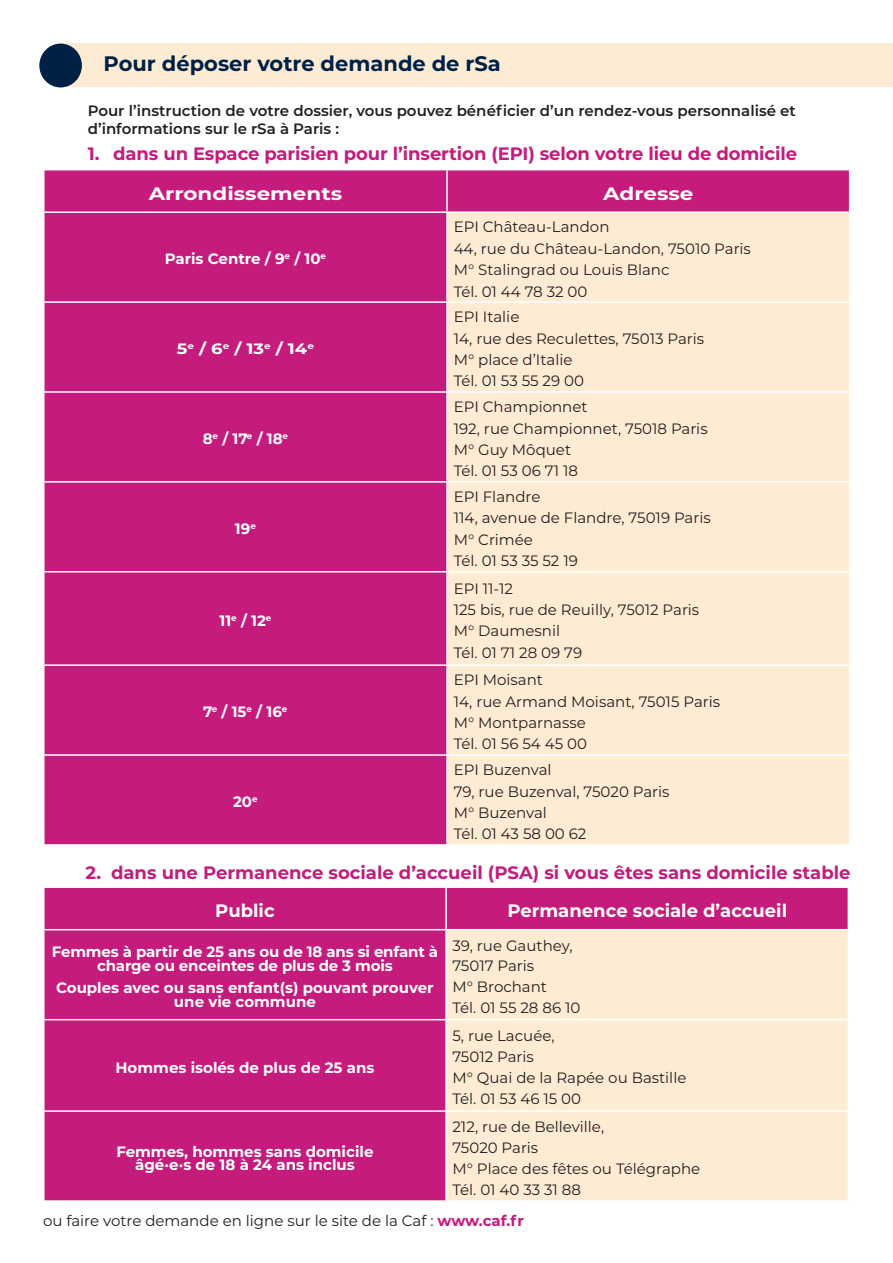
<style>
.page{position:relative;width:893px;height:1263px;background:#fff}
.page>*{position:absolute;margin:0;border:0;box-sizing:border-box;transform-origin:0 0}
.t1{font:700 21px "Montserrat";color:#002146}
.t2{font:700 18px "Montserrat";letter-spacing:-.005em;color:#c41b7d}
.t3{font:700 18px "Montserrat";color:#fff}
.t4{font:700 18px "Montserrat";color:#fff;scale:1.19 1}
.t5{font:15px "Montserrat";color:#231f20}
.t6{font:700 15px/13.5px "Montserrat";color:#fff;text-align:center}
.t7{font:600 15px/18px "Montserrat";color:#231f20}
.t8{font:700 15px "Montserrat";color:#fff;scale:1.19 1}
.s1{font-weight:700;color:#c41b7d}
</style>
<div class="page">
<div style="left:60px;top:44px;width:833px;height:43px;background:#feebd3"></div>
<div style="left:39px;top:44px;width:43px;height:43px;background:#002146;border-radius:50%"></div>
<div style="left:45px;top:170px;width:804px;height:584px;background:#c41b7d"></div>
<div style="left:448px;top:213px;width:401px;height:631px;background:#feebd3"></div>
<div style="left:44px;top:755px;width:403px;height:90px;background:#c41b7d"></div>
<hr style="left:446px;top:170px;width:2px;height:41px;background:#fff">
<hr style="left:43px;top:211px;width:404px;height:2px;background:#fff">
<hr style="left:447px;top:211px;width:403px;height:2px;background:#fff">
<hr style="left:446px;top:213px;width:2px;height:88px;background:#fff">
<hr style="left:446px;top:301px;width:404px;height:2px;background:#fff">
<hr style="left:446px;top:303px;width:2px;height:88px;background:#fff">
<hr style="left:446px;top:391px;width:404px;height:2px;background:#fff">
<hr style="left:446px;top:393px;width:2px;height:88px;background:#fff">
<hr style="left:446px;top:481px;width:404px;height:2px;background:#fff">
<hr style="left:446px;top:483px;width:2px;height:88px;background:#fff">
<hr style="left:446px;top:571px;width:404px;height:1px;background:#fff">
<hr style="left:446px;top:572px;width:2px;height:92px;background:#fff">
<hr style="left:446px;top:664px;width:404px;height:2px;background:#fff">
<hr style="left:446px;top:666px;width:2px;height:88px;background:#fff">
<hr style="left:446px;top:754px;width:404px;height:2px;background:#fff">
<hr style="left:446px;top:844px;width:404px;height:2px;background:#fff">
<hr style="left:43px;top:301px;width:403px;height:2px;background:#fff">
<hr style="left:43px;top:391px;width:403px;height:2px;background:#fff">
<hr style="left:43px;top:481px;width:403px;height:2px;background:#fff">
<hr style="left:43px;top:571px;width:403px;height:1px;background:#fff">
<hr style="left:43px;top:664px;width:403px;height:2px;background:#fff">
<hr style="left:43px;top:756px;width:2px;height:88px;background:#fff">
<hr style="left:43px;top:754px;width:403px;height:2px;background:#fff">
<hr style="left:446px;top:756px;width:2px;height:88px;background:#fff">
<hr style="left:43px;top:844px;width:403px;height:2px;background:#fff">
<div style="left:45px;top:888px;width:803px;height:312px;background:#c41b7d"></div>
<div style="left:447px;top:930px;width:401px;height:270px;background:#feebd3"></div>
<hr style="left:445px;top:888px;width:2px;height:41px;background:#fff">
<hr style="left:43px;top:929px;width:403px;height:1px;background:#fff">
<hr style="left:446px;top:929px;width:403px;height:1px;background:#fff">
<hr style="left:446px;top:1019px;width:402px;height:1px;background:#fff">
<hr style="left:446px;top:1110px;width:402px;height:2px;background:#fff">
<hr style="left:445px;top:930px;width:2px;height:89px;background:#fff">
<hr style="left:43px;top:1019px;width:403px;height:1px;background:#fff">
<hr style="left:445px;top:1020px;width:2px;height:90px;background:#fff">
<hr style="left:43px;top:1110px;width:403px;height:2px;background:#fff">
<hr style="left:445px;top:1112px;width:2px;height:88px;background:#fff">
<p class="t1" style="left:104px;top:49px;width:399px">Pour déposer votre demande de rSa</p>
<p class="t7" style="left:88px;top:101px;width:710px">Pour l’instruction de votre dossier, vous pouvez bénéficier d’un rendez-vous personnalisé et d’informations sur le rSa à Paris :</p>
<p class="t2" style="left:88px;top:140px;width:711px">1. dans un Espace parisien pour l’insertion (EPI) selon votre lieu de domicile</p>
<p class="t4" style="left:149px;top:180px;width:164px">Arrondissements</p>
<p class="t4" style="left:603px;top:180px;width:77px">Adresse</p>
<p class="t6" style="left:165px;top:252px;width:163px">Paris Centre / 9<sup>e</sup> / 10<sup>e</sup></p>
<p class="t8" style="left:177px;top:338px;width:117px">5<sup>e</sup> / 6<sup>e</sup> / 13<sup>e</sup> / 14<sup>e</sup></p>
<p class="t6" style="left:203px;top:431px;width:87px">8<sup>e</sup> / 17<sup>e</sup> / 18<sup>e</sup></p>
<p class="t6" style="left:235px;top:521px;width:22px">19<sup>e</sup></p>
<p class="t6" style="left:220px;top:613px;width:53px">11<sup>e</sup> / 12<sup>e</sup></p>
<p class="t6" style="left:203px;top:704px;width:86px">7<sup>e</sup> / 15<sup>e</sup> / 16<sup>e</sup></p>
<p class="t6" style="left:233px;top:794px;width:26px">20<sup>e</sup></p>
<p class="t5" style="left:454px;top:217px;width:157px">EPI Château-Landon</p>
<p class="t5" style="left:454px;top:238px;width:299px">44, rue du Château-Landon, 75010 Paris</p>
<p class="t5" style="left:454px;top:259px;width:217px">M° Stalingrad ou Louis Blanc</p>
<p class="t5" style="left:454px;top:281px;width:135px">Tél. 01 44 78 32 00</p>
<p class="t5" style="left:454px;top:307px;width:67px">EPI Italie</p>
<p class="t5" style="left:454px;top:328px;width:252px">14, rue des Reculettes, 75013 Paris</p>
<p class="t5" style="left:454px;top:349px;width:120px">M° place d’Italie</p>
<p class="t5" style="left:454px;top:371px;width:132px">Tél. 01 53 55 29 00</p>
<p class="t5" style="left:454px;top:396px;width:135px">EPI Championnet</p>
<p class="t5" style="left:454px;top:418px;width:255px">192, rue Championnet, 75018 Paris</p>
<p class="t5" style="left:454px;top:439px;width:119px">M° Guy Môquet</p>
<p class="t5" style="left:454px;top:461px;width:126px">Tél. 01 53 06 71 18</p>
<p class="t5" style="left:454px;top:486px;width:88px">EPI Flandre</p>
<p class="t5" style="left:454px;top:508px;width:259px">114, avenue de Flandre, 75019 Paris</p>
<p class="t5" style="left:454px;top:529px;width:81px">M° Crimée</p>
<p class="t5" style="left:454px;top:550px;width:126px">Tél. 01 53 35 52 19</p>
<p class="t5" style="left:454px;top:578px;width:61px">EPI 11-12</p>
<p class="t5" style="left:454px;top:599px;width:247px">125 bis, rue de Reuilly, 75012 Paris</p>
<p class="t5" style="left:454px;top:621px;width:108px">M° Daumesnil</p>
<p class="t5" style="left:454px;top:642px;width:130px">Tél. 01 71 28 09 79</p>
<p class="t5" style="left:454px;top:670px;width:91px">EPI Moisant</p>
<p class="t5" style="left:454px;top:691px;width:268px">14, rue Armand Moisant, 75015 Paris</p>
<p class="t5" style="left:454px;top:712px;width:134px">M° Montparnasse</p>
<p class="t5" style="left:454px;top:734px;width:135px">Tél. 01 56 54 45 00</p>
<p class="t5" style="left:454px;top:759px;width:99px">EPI Buzenval</p>
<p class="t5" style="left:454px;top:781px;width:217px">79, rue Buzenval, 75020 Paris</p>
<p class="t5" style="left:454px;top:802px;width:95px">M° Buzenval</p>
<p class="t5" style="left:454px;top:824px;width:134px">Tél. 01 43 58 00 62</p>
<p class="t2" style="left:86px;top:859px;width:766px">2. dans une Permanence sociale d’accueil (PSA) si vous êtes sans domicile stable</p>
<p class="t3" style="left:215px;top:898px;width:61px">Public</p>
<p class="t3" style="left:507px;top:898px;width:281px">Permanence sociale d’accueil</p>
<p class="t6" style="left:52px;top:944px;width:388px">Femmes à partir de 25 ans ou de 18 ans si enfant à charge ou enceintes de plus de 3 mois</p>
<p class="t6" style="left:56px;top:980px;width:379px">Couples avec ou sans enfant(s) pouvant prouver une vie commune</p>
<p class="t5" style="left:452px;top:935px;width:122px">39, rue Gauthey,</p>
<p class="t5" style="left:452px;top:956px;width:83px">75017 Paris</p>
<p class="t5" style="left:452px;top:977px;width:96px">M° Brochant</p>
<p class="t5" style="left:452px;top:998px;width:130px">Tél. 01 55 28 86 10</p>
<p class="t6" style="left:116px;top:1060px;width:260px">Hommes isolés de plus de 25 ans</p>
<p class="t5" style="left:452px;top:1025px;width:104px">5, rue Lacuée,</p>
<p class="t5" style="left:452px;top:1046px;width:83px">75012 Paris</p>
<p class="t5" style="left:452px;top:1067px;width:236px">M° Quai de la Rapée ou Bastille</p>
<p class="t5" style="left:452px;top:1088px;width:130px">Tél. 01 53 46 15 00</p>
<p class="t5" style="left:452px;top:1116px;width:153px">212, rue de Belleville,</p>
<p class="t5" style="left:452px;top:1137px;width:87px">75020 Paris</p>
<p class="t5" style="left:452px;top:1158px;width:249px">M° Place des fêtes ou Télégraphe</p>
<p class="t5" style="left:452px;top:1179px;width:130px">Tél. 01 40 33 31 88</p>
<p class="t5" style="left:43px;top:1211px;width:482px">ou faire votre demande en ligne sur le site de la Caf : <span class="s1">www.caf.fr</span></p>
<p class="t6" style="left:116px;top:1144px;width:259px">Femmes, hommes sans domicile</p>
<p class="t6" style="left:135px;top:1157px;width:221px">âgé·e·s de 18 à 24 ans inclus</p>
</div>
